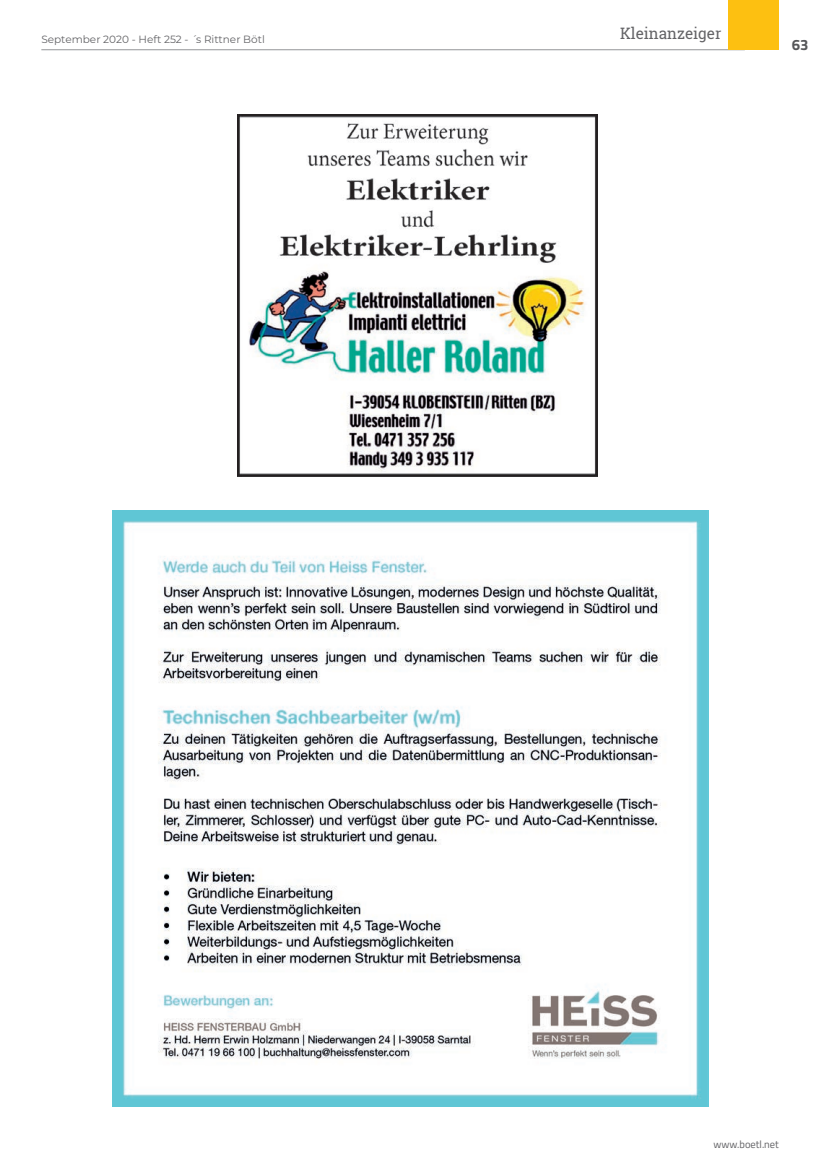
<style>
.page{position:relative;width:830px;height:1170px;background:#fff}
.page>*{position:absolute;margin:0;border:0;box-sizing:border-box;transform-origin:0 0}
.t1{font:15.75px "Roboto Slab";color:#636366}
.t2{font:700 15px "Titillium Web";color:#57585a}
.t3{font:10.5px "Montserrat";color:#636366}
.t4{font:10.5px "Titillium Web";color:#636366}
</style>
<div class="page">
<hr style="left:41px;top:49px;width:703px;height:1px;background:#939598">
<div style="left:728px;top:0;width:50px;height:50px;background:#fdc011"></div>
<img style="left:238px;top:114px;width:359px;height:362px">
<img style="left:113px;top:510px;width:595px;height:596px">
<p class="t3" style="left:41px;top:32px;width:225px">September 2020 - Heft 252 - ´s Rittner Bötl</p>
<h1 class="t1" style="left:619px;top:23px;width:103px">Kleinanzeiger</h1>
<h2 class="t2" style="left:791px;top:33px;width:18px">63</h2>
<p class="t4" style="left:713px;top:1136px;width:67px">www.boetl.net</p>
</div>
